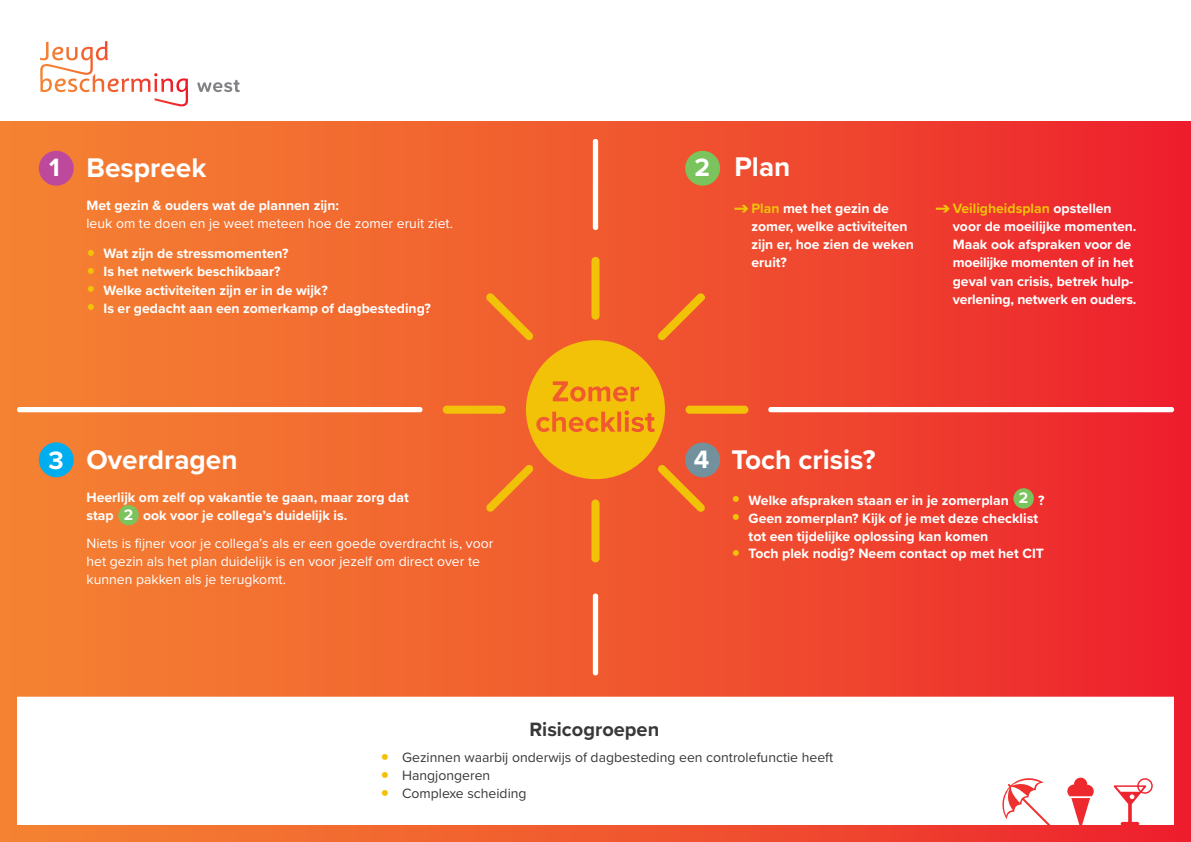
<style>
.page{position:relative;width:1191px;height:842px;background:#fff}
.page>*{position:absolute;margin:0;border:0;box-sizing:border-box;transform-origin:0 0}
.t1{font:700 28px "Proxima Nova";color:#fff}
.t2{font:700 26px "Proxima Nova";color:#fff}
.t3{font:700 20px "Proxima Nova";color:#383839}
.t4{font:700 14px/18px "Proxima Nova";color:#fff}
.t5{font:14px/18px "Proxima Nova";color:#fff}
.t6{font:14px "Proxima Nova";color:#383839}
.s1{font-size:25px;color:#f2c209}
.s2{font-size:15.8px}
.s3{color:#f2c209}
.s4{font-size:26px}
.s5{font-weight:700;font-size:25px;color:#f2c209}
</style>
<div class="page">
<div style="left:0;top:122px;width:1191px;height:720px;background:linear-gradient(to right,#f48732,#ed252d)"></div>
<svg style="left:17px;top:697px;width:1157px;height:128px"></svg>
<svg style="left:40px;top:41px;width:68px;height:51px"></svg>
<svg style="left:197px;top:80px;width:43px;height:12px"></svg>
<svg style="left:593px;top:593px;width:5px;height:82px"></svg>
<svg style="left:593px;top:139px;width:5px;height:91px"></svg>
<div style="left:591px;top:257px;width:8px;height:63px;background:#f2c209;border-radius:4px"></div>
<div style="left:443px;top:406px;width:62px;height:8px;background:#f2c209;border-radius:4px"></div>
<div style="left:591px;top:499px;width:8px;height:63px;background:#f2c209;border-radius:4px"></div>
<div style="left:685px;top:406px;width:63px;height:8px;background:#f2c209;border-radius:4px"></div>
<svg style="left:768px;top:407px;width:406px;height:5px"></svg>
<svg style="left:17px;top:407px;width:405px;height:5px"></svg>
<svg style="left:486px;top:293px;width:219px;height:219px;background:#f17c22"></svg>
<div style="left:118px;top:505px;width:21px;height:20px;background:#7bc35c;border-radius:50%"></div>
<svg style="left:734px;top:205px;width:14px;height:7px"></svg>
<svg style="left:935px;top:205px;width:14px;height:7px"></svg>
<div style="left:39px;top:151px;width:35px;height:35px;background:#bc499b;border-radius:50%"></div>
<div style="left:39px;top:442px;width:35px;height:35px;background:#00aeef;border-radius:50%"></div>
<div style="left:685px;top:151px;width:35px;height:35px;background:#7bc35c;border-radius:50%"></div>
<div style="left:685px;top:442px;width:35px;height:35px;background:#72919d;border-radius:50%"></div>
<div style="left:1013px;top:488px;width:20px;height:21px;background:#7bc35c;border-radius:50%"></div>
<h2 class="t2" style="left:49px;top:148px;width:12px">1</h2>
<h1 class="t1" style="left:86px;top:147px;width:121px">Bespreek</h1>
<p class="t4" style="left:86px;top:196px;width:254px">Met gezin &amp; ouders wat de plannen zijn:</p>
<p class="t5" style="left:86px;top:214px;width:368px">leuk om te doen en je weet meteen hoe de zomer eruit ziet.</p>
<p class="t4" style="left:86px;top:244px;width:203px"><span class="s1">•</span> Wat zijn de stressmomenten?</p>
<p class="t4" style="left:86px;top:262px;width:196px"><span class="s1">•</span> Is het netwerk beschikbaar?</p>
<p class="t4" style="left:86px;top:281px;width:243px"><span class="s1">•</span> Welke activiteiten zijn er in de wijk?</p>
<p class="t4" style="left:86px;top:299px;width:346px"><span class="s1">•</span> Is er gedacht aan een zomerkamp of dagbesteding?</p>
<h2 class="t2" style="left:48px;top:441px;width:17px">3</h2>
<h1 class="t1" style="left:86px;top:439px;width:153px">Overdragen</h1>
<p class="t4" style="left:86px;top:488px;width:324px">Heerlijk om zelf op vakantie te gaan, maar zorg dat stap <span class="s2">2</span> ook voor je collega’s duidelijk is.</p>
<p class="t5" style="left:86px;top:534px;width:408px">Niets is fijner voor je collega’s als er een goede overdracht is, voor het gezin als het plan duidelijk is en voor jezelf om direct over te kunnen pakken als je terugkomt.</p>
<h2 class="t2" style="left:694px;top:148px;width:17px">2</h2>
<h1 class="t1" style="left:734px;top:146px;width:57px">Plan</h1>
<p class="t4" style="left:751px;top:199px;width:164px"><span class="s3">Plan</span> met het gezin de zomer, welke activiteiten zijn er, hoe zien de weken eruit?</p>
<p class="t4" style="left:952px;top:199px;width:185px"><span class="s3">Veiligheidsplan</span> opstellen voor de moeilijke momenten.<br>Maak ook afspraken voor de moeilijke momenten of in het geval van crisis, betrek hulp&shy;verlening, netwerk en ouders.</p>
<h1 class="t1" style="left:694px;top:438px;width:183px"><span class="s4">4</span> Toch crisis?</h1>
<p class="t4" style="left:731px;top:491px;width:314px"><span class="s1">•</span> Welke afspraken staan er in je zomerplan <span class="s2">2</span> ?</p>
<p class="t4" style="left:748px;top:509px;width:291px;text-indent:-17px"><span class="s1">•</span> Geen zomerplan? Kijk of je met deze checklist tot een tijdelijke oplossing kan komen</p>
<p class="t4" style="left:731px;top:544px;width:314px"><span class="s1">•</span> Toch plek nodig? Neem contact op met het CIT</p>
<h3 class="t3" style="left:529px;top:714px;width:131px">Risicogroepen</h3>
<p class="t6" style="left:380px;top:747px;width:454px"><span class="s5">•</span> Gezinnen waarbij onderwijs of dagbesteding een controlefunctie heeft</p>
<p class="t6" style="left:380px;top:765px;width:111px"><span class="s5">•</span> Hangjongeren</p>
<p class="t6" style="left:380px;top:783px;width:148px"><span class="s5">•</span> Complexe scheiding</p>
</div>
